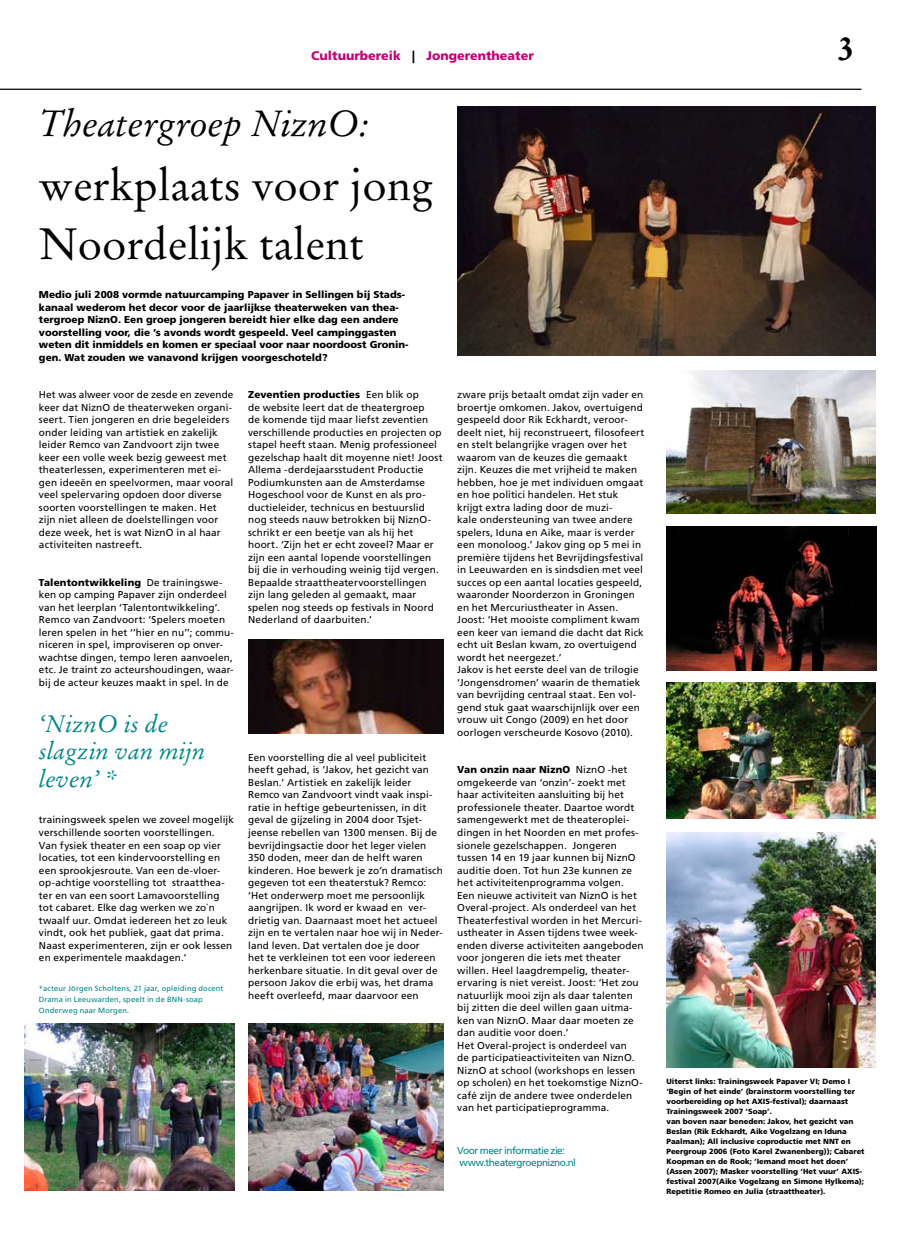
<style>
.page{position:relative;width:904px;height:1241px;background:#fff}
.page>*{position:absolute;margin:0;border:0;box-sizing:border-box;transform-origin:0 0}
.t1{font:43.75px/58.8px "Stempel Garamond LT Std";color:#000}
.t2{font:italic 36.25px "Stempel Garamond LT Std";letter-spacing:-.01em;color:#000}
.t3{font:700 33.75px "Stempel Garamond LT Std";color:#000}
.t4{font:italic 23.75px/27.5px "Stempel Garamond LT Std";color:#008688}
.t5{font:900 12.5px "Frutiger LT Std";color:#c50078}
.t6{font:10px/12.5px "Frutiger LT Std";letter-spacing:.01em;color:#000}
.t7{font:900 10px/12.5px "Frutiger LT Std";color:#000}
.t8{font:10px/12.5px "Frutiger LT Std";letter-spacing:-.05em;color:#008688}
.t9{font:900 7.5px/10px "Frutiger LT Std";color:#000}
.t10{font:7.5px/11.2px "Frutiger LT Std";letter-spacing:.025em;color:#008688}
.s1{color:#000}
.s2{font-weight:900}
</style>
<div class="page">
<hr style="left:0;top:89px;width:861px;height:1px;background:#000">
<img style="left:457px;top:106px;width:418px;height:250px">
<img style="left:248px;top:639px;width:195px;height:94px">
<img style="left:666px;top:370px;width:209px;height:143px">
<img style="left:666px;top:526px;width:210px;height:144px">
<img style="left:666px;top:682px;width:209px;height:136px">
<img style="left:666px;top:832px;width:209px;height:235px">
<img style="left:25px;top:1023px;width:210px;height:166px">
<img style="left:248px;top:1023px;width:195px;height:166px">
<p class="t5" style="left:311px;top:49px;width:224px">Cultuurbereik <span class="s1">|</span> Jongerentheater</p>
<h2 class="t2" style="left:39px;top:101px;width:331px">Theatergroep NiznO:</h2>
<h1 class="t1" style="left:39px;top:156px;width:395px">werkplaats voor jong<br>Noordelijk talent</h1>
<p class="t7" style="left:39px;top:288px;width:371px">Medio juli 2008 vormde natuurcamping Papaver in Sellingen bij Stads&shy;kanaal wederom het decor voor de jaarlijkse theaterweken van thea&shy;tergroep NiznO. Een groep jongeren bereidt hier elke dag een andere voorstelling voor, die ’s avonds wordt gespeeld. Veel campinggasten weten dit inmiddels en komen er speciaal voor naar noordoost Gronin&shy;gen. Wat zouden we vanavond krijgen voorgeschoteld?</p>
<p class="t6" style="left:39px;top:388px;width:196px">Het was alweer voor de zesde en zevende keer dat NiznO de theaterweken organi&shy;seert. Tien jongeren en drie begeleiders onder leiding van artistiek en zakelijk leider Remco van Zandvoort zijn twee keer een volle week bezig geweest met theaterlessen, experimenteren met ei&shy;gen ideeën en speelvormen, maar vooral veel spelervaring opdoen door diverse soorten voorstellingen te maken. Het zijn niet alleen de doelstellingen voor deze week, het is wat NiznO in al haar activiteiten nastreeft.</p>
<p class="t6" style="left:39px;top:576px;width:196px"><span class="s2">Talentontwikkeling</span> De trainingswe&shy;ken op camping Papaver zijn onderdeel van het leerplan ‘Talentontwikkeling’.<br>Remco van Zandvoort: ‘Spelers moeten leren spelen in het ‘’hier en nu’’; commu&shy;niceren in spel, improviseren op onver&shy;wachtse dingen, tempo leren aanvoelen, etc. Je traint zo acteurshoudingen, waar&shy;bij de acteur keuzes maakt in spel. In de</p>
<h3 class="t4" style="left:39px;top:710px;width:168px">‘NiznO is de slagzin van mijn leven’ *</h3>
<p class="t6" style="left:39px;top:813px;width:196px">trainingsweek spelen we zoveel mogelijk verschillende soorten voorstellingen.<br>Van fysiek theater en een soap op vier locaties, tot een kindervoorstelling en een sprookjesroute. Van een de-vloer&shy;op-achtige voorstelling tot straatthea&shy;ter en van een soort Lamavoorstelling tot cabaret. Elke dag werken we zo`n twaalf uur. Omdat iedereen het zo leuk vindt, ook het publiek, gaat dat prima.<br>Naast experimenteren, zijn er ook lessen en experimentele maakdagen.’</p>
<p class="t10" style="left:39px;top:982px;width:186px">*acteur Jörgen Scholtens, 21 jaar, opleiding docent<br>Drama in Leeuwarden, speelt in de BNN-soap<br>Onderweg naar Morgen.</p>
<p class="t6" style="left:248px;top:388px;width:196px"><span class="s2">Zeventien producties</span> Een blik op<br>de website leert dat de theatergroep<br>de komende tijd maar liefst zeventien verschillende producties en projecten op stapel heeft staan. Menig professioneel gezelschap haalt dit moyenne niet! Joost Allema -derdejaarsstudent Productie Podiumkunsten aan de Amsterdamse Hogeschool voor de Kunst en als pro&shy;ductieleider, technicus en bestuurslid nog steeds nauw betrokken bij NiznO&shy;schrikt er een beetje van als hij het hoort. ‘Zijn het er echt zoveel? Maar er zijn een aantal lopende voorstellingen bij die in verhouding weinig tijd vergen.<br>Bepaalde straattheatervoorstellingen zijn lang geleden al gemaakt, maar spelen nog steeds op festivals in Noord Nederland of daarbuiten.’</p>
<p class="t6" style="left:248px;top:751px;width:196px">Een voorstelling die al veel publiciteit heeft gehad, is ‘Jakov, het gezicht van Beslan.’ Artistiek en zakelijk leider Remco van Zandvoort vindt vaak inspi&shy;ratie in heftige gebeurtenissen, in dit geval de gijzeling in 2004 door Tsjet&shy;jeense rebellen van 1300 mensen. Bij de bevrijdingsactie door het leger vielen 350 doden, meer dan de helft waren kinderen. Hoe bewerk je zo’n dramatisch gegeven tot een theaterstuk? Remco: ‘Het onderwerp moet me persoonlijk aangrijpen. Ik word er kwaad en ver&shy;drietig van. Daarnaast moet het actueel zijn en te vertalen naar hoe wij in Neder&shy;land leven. Dat vertalen doe je door<br>het te verkleinen tot een voor iedereen herkenbare situatie. In dit geval over de persoon Jakov die erbij was, het drama heeft overleefd, maar daarvoor een</p>
<p class="t6" style="left:457px;top:388px;width:188px">zware prijs betaalt omdat zijn vader en broertje omkomen. Jakov, overtuigend gespeeld door Rik Eckhardt, veroor&shy;deelt niet, hij reconstrueert, filosofeert en stelt belangrijke vragen over het waarom van de keuzes die gemaakt zijn. Keuzes die met vrijheid te maken hebben, hoe je met individuen omgaat en hoe politici handelen. Het stuk krijgt extra lading door de muzi-<br>kale ondersteuning van twee andere spelers, Iduna en Aike, maar is verder een monoloog.’ Jakov ging op 5 mei in première tijdens het Bevrijdingsfestival in Leeuwarden en is sindsdien met veel succes op een aantal locaties gespeeld, waaronder Noorderzon in Groningen en het Mercuriustheater in Assen.<br>Joost: ‘Het mooiste compliment kwam een keer van iemand die dacht dat Rick echt uit Beslan kwam, zo overtuigend wordt het neergezet.’<br>Jakov is het eerste deel van de trilogie ‘Jongensdromen’ waarin de thematiek van bevrijding centraal staat. Een vol&shy;gend stuk gaat waarschijnlijk over een vrouw uit Congo (2009) en het door oorlogen verscheurde Kosovo (2010).</p>
<p class="t6" style="left:457px;top:763px;width:188px"><span class="s2">Van onzin naar NiznO</span> NiznO -het omgekeerde van ‘onzin’- zoekt met haar activiteiten aansluiting bij het professionele theater. Daartoe wordt samengewerkt met de theateroplei&shy;dingen in het Noorden en met profes&shy;sionele gezelschappen. Jongeren tussen 14 en 19 jaar kunnen bij NiznO auditie doen. Tot hun 23e kunnen ze het activiteitenprogramma volgen.<br>Een nieuwe activiteit van NiznO is het Overal-project. Als onderdeel van het Theaterfestival worden in het Mercuri&shy;ustheater in Assen tijdens twee week&shy;enden diverse activiteiten aangeboden voor jongeren die iets met theater willen. Heel laagdrempelig, theater&shy;ervaring is niet vereist. Joost: ‘Het zou natuurlijk mooi zijn als daar talenten bij zitten die deel willen gaan uitma&shy;ken van NiznO. Maar daar moeten ze dan auditie voor doen.’<br>Het Overal-project is onderdeel van<br>de participatieactiviteiten van NiznO.<br>NiznO at school (workshops en lessen op scholen) en het toekomstige NiznO&shy;café zijn de andere twee onderdelen van het participatieprogramma.</p>
<p class="t8" style="left:457px;top:1143px;width:120px">Voor meer informatie zie: www.theatergroepnizno.nl</p>
<h3 class="t3" style="left:837px;top:28px;width:18px">3</h3>
<p class="t9" style="left:666px;top:1076px;width:200px">Uiterst links: Trainingsweek Papaver VI; Demo I ‘Begin of het einde’ (brainstorm voorstelling ter voorbereiding op het AXIS-festival); daarnaast Trainingsweek 2007 ‘Soap’.<br>van boven naar beneden: Jakov, het gezicht van Beslan (Rik Eckhardt, Aike Vogelzang en Iduna Paalman); All inclusive coproductie met NNT en Peergroup 2006 (Foto Karel Zwanenberg)); Cabaret Koopman en de Rook; ‘Iemand moet het doen’ (Assen 2007); Masker voorstelling ‘Het vuur’ AXIS&shy;festival 2007(Aike Vogelzang en Simone Hylkema); Repetitie Romeo en Julia (straattheater).</p>
</div>
